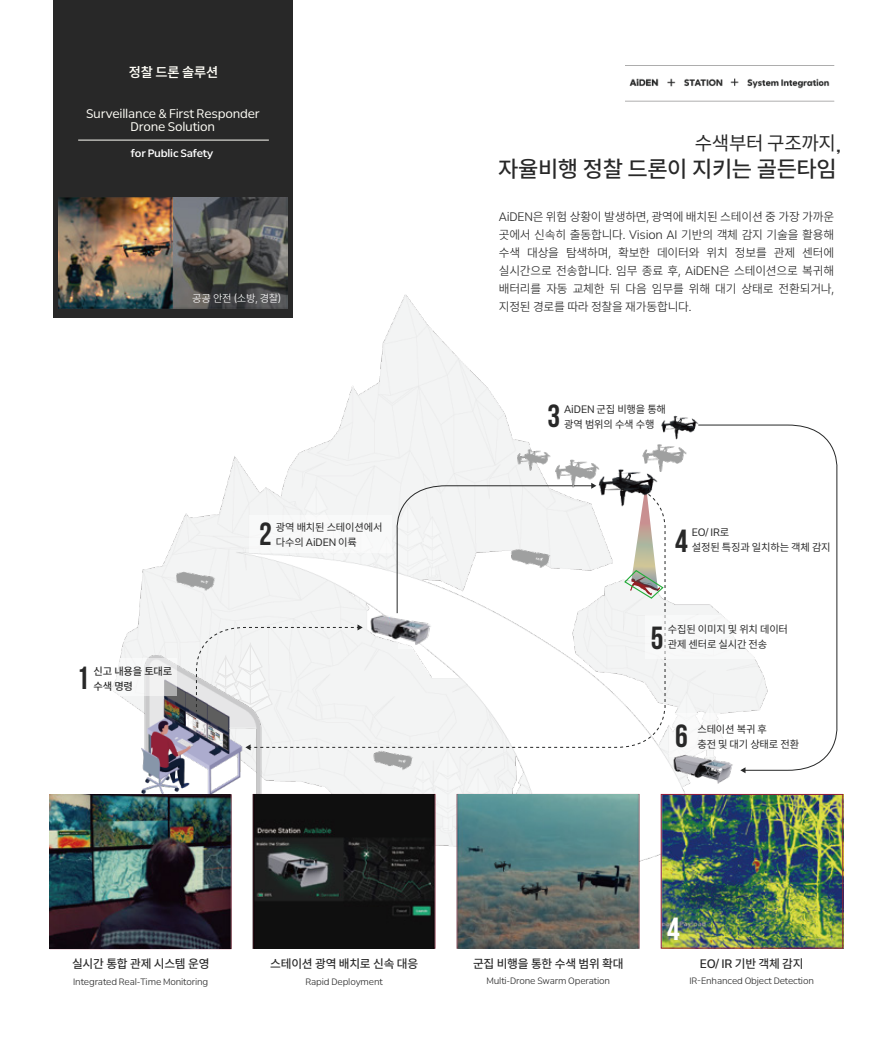
<style>
.page{position:relative;width:893px;height:1063px;background:#fff}
.page>*{position:absolute;margin:0;border:0;box-sizing:border-box;transform-origin:0 0}
.t1{font:31.95px "Bebas Neue";color:#282828}
.t2{font:31.95px "Bebas Neue";color:#fff}
.t3{font:500 22.65px "Min Sans";letter-spacing:-.015em;color:#282828}
.t4{font:19.35px "Min Sans";letter-spacing:-.015em;color:#282828}
.t5{font:600 13.5px "Min Sans";letter-spacing:-.015em;color:#fffef7}
.t6{font:12.15px/13.5px "Min Sans";letter-spacing:-.015em;color:#fffef7;text-align:center}
.t7{font:300 12px/18px "Min Sans";letter-spacing:-.015em;color:#282828;text-align:justify}
.t8{font:500 12px "Min Sans";letter-spacing:-.015em;color:#282828}
.t9{font:10.5px/15px "Min Sans";letter-spacing:-.015em;color:#282828}
.t10{font:600 10.5px "Min Sans";letter-spacing:-.015em;color:#fff}
.t11{font:500 10.5px/15px "Min Sans";letter-spacing:-.015em;color:#282828}
.t12{font:300 10.5px "Min Sans";letter-spacing:-.015em;color:#fff}
.t13{font:300 9px "Min Sans";letter-spacing:-.015em;color:#282828}
.s1{font-family:"YDIYGO330"}
</style>
<div class="page">
<img style="left:112px;top:295px;width:656px;height:499px">
<img style="left:141px;top:655px;width:121px;height:139px">
<svg style="left:111px;top:659px;width:66px;height:37px;fill:#f3f3f3"></svg>
<div style="left:669px;top:518px;width:166px;height:44px;background:#fff"></div>
<div style="left:537px;top:395px;width:142px;height:43px;background:#fff"></div>
<svg style="left:252px;top:485px;width:414px;height:65px"></svg>
<svg style="left:697px;top:424px;width:141px;height:347px"></svg>
<svg style="left:740px;top:767px;width:5px;height:6px"></svg>
<img style="left:177px;top:550px;width:563px;height:237px">
<img style="left:518px;top:415px;width:181px;height:91px">
<div style="left:645px;top:615px;width:165px;height:43px;background:#f8f9f9"></div>
<div style="left:53px;top:0;width:240px;height:317px;background:#282828"></div>
<hr style="left:78px;top:140px;width:191px;height:1px;background:#fffef7">
<img style="left:59px;top:197px;width:228px;height:112px">
<img style="left:626px;top:65px;width:208px;height:37px">
<img style="left:50px;top:794px;width:791px;height:154px">
<div style="left:661px;top:794px;width:182px;height:154px;border:1px solid #971e3a"></div>
<img style="left:494px;top:860px;width:18px;height:12px">
<img style="left:520px;top:882px;width:29px;height:18px">
<p class="t5" style="left:129px;top:64px;width:91px">정찰 드론 솔루션</p>
<p class="t6" style="left:86px;top:107px;width:175px">Surveillance &amp; First Responder<br>Drone Solution</p>
<p class="t10" style="left:131px;top:147px;width:84px">for Public Safety</p>
<p class="t12" style="left:192px;top:292px;width:91px">공공 안전 (소방, 경찰)</p>
<h1 class="t1" style="left:77px;top:661px;width:14px">1</h1>
<p class="t11" style="left:94px;top:663px;width:80px">신고 내용을 토대로 수색 명령</p>
<p class="t9" style="left:276px;top:520px;width:108px">광역 배치된 스테이션에서</p>
<h1 class="t1" style="left:259px;top:517px;width:14px">2</h1>
<p class="t9" style="left:276px;top:535px;width:83px">다수의 AiDEN 이륙</p>
<h3 class="t4" style="left:695px;top:132px;width:148px">수색부터 구조까지<span class="s1">,</span></h3>
<h2 class="t3" style="left:498px;top:156px;width:340px">자율비행 정찰 드론이 지키는 골든타임</h2>
<p class="t7" style="left:499px;top:208px;width:337px">AiDEN은 위험 상황이 발생하면, 광역에 배치된 스테이션 중 가장 가까운 곳에서 신속히 출동합니다. Vision AI 기반의 객체 감지 기술을 활용해 수색 대상을 탐색하며, 확보한 데이터와 위치 정보를 관제 센터에 실시간으로 전송합니다. 임무 종료 후, AiDEN은 스테이션으로 복귀해 배터리를 자동 교체한 뒤 다음 임무를 위해 대기 상태로 전환되거나, 지정된 경로를 따라 정찰을 재가동합니다.</p>
<p class="t9" style="left:564px;top:402px;width:103px">AiDEN 군집 비행을 통해</p>
<h1 class="t1" style="left:547px;top:398px;width:14px">3</h1>
<p class="t9" style="left:564px;top:417px;width:92px">광역 범위의 수색 수행</p>
<p class="t9" style="left:692px;top:525px;width:39px">EO/ IR로</p>
<h1 class="t1" style="left:675px;top:523px;width:14px">4</h1>
<p class="t9" style="left:692px;top:540px;width:140px">설정된 특징과 일치하는 객체 감지</p>
<p class="t9" style="left:668px;top:622px;width:122px">수집된 이미지 및 위치 데이터</p>
<h1 class="t1" style="left:651px;top:620px;width:14px">5</h1>
<p class="t9" style="left:668px;top:637px;width:101px">관제 센터로 실시간 전송</p>
<h1 class="t1" style="left:675px;top:719px;width:14px">6</h1>
<p class="t9" style="left:697px;top:722px;width:103px">스테이션 복귀 후<br>충전 및 대기 상태로 전환</p>
<p class="t8" style="left:72px;top:957px;width:139px">실시간 통합 관제 시스템 운영</p>
<p class="t13" style="left:73px;top:976px;width:137px">Integrated Real-Time Monitoring</p>
<p class="t8" style="left:270px;top:957px;width:150px">스테이션 광역 배치로 신속 대응</p>
<p class="t13" style="left:305px;top:976px;width:79px">Rapid Deployment</p>
<p class="t8" style="left:473px;top:957px;width:152px">군집 비행을 통한 수색 범위 확대</p>
<p class="t13" style="left:486px;top:976px;width:125px">Multi-Drone Swarm Operation</p>
<h1 class="t2" style="left:667px;top:911px;width:14px">4</h1>
<p class="t8" style="left:700px;top:957px;width:105px">EO/ IR 기반 객체 감지</p>
<p class="t13" style="left:689px;top:976px;width:126px">IR-Enhanced Object Detection</p>
</div>
